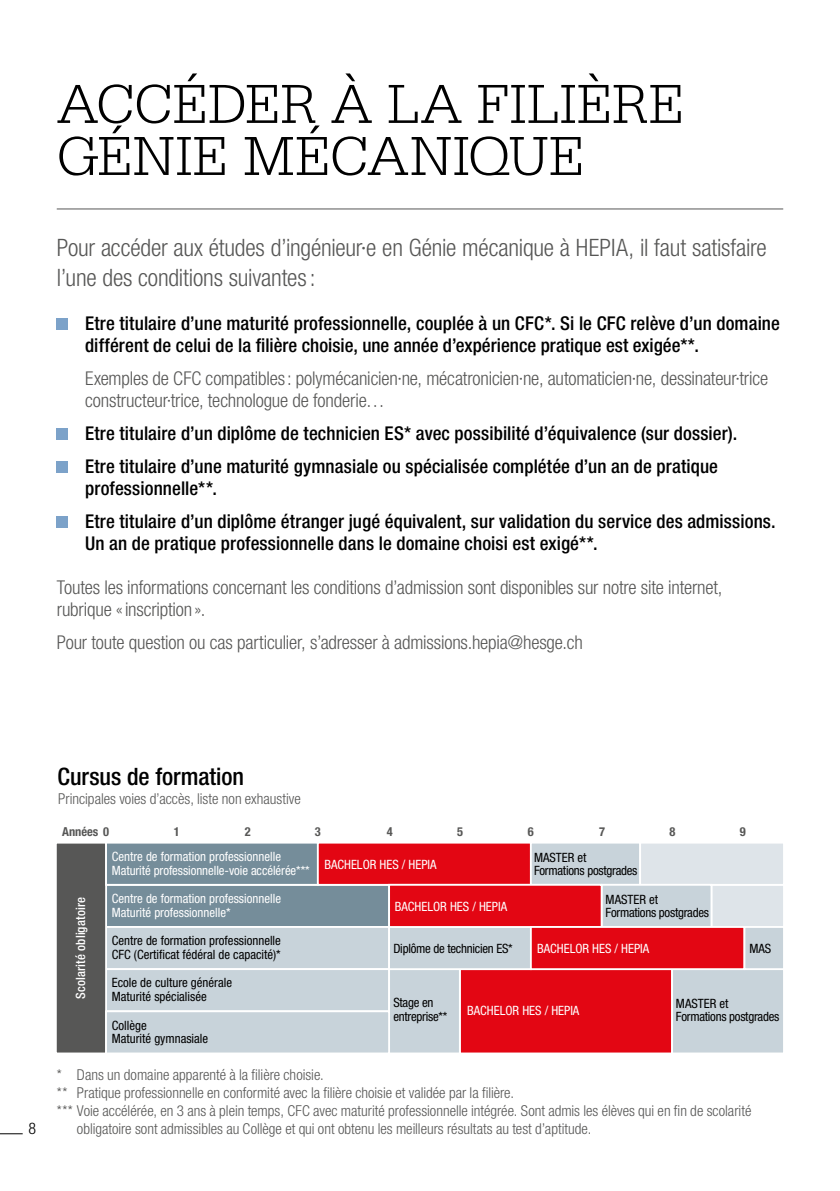
<style>
.page{position:relative;width:840px;height:1191px;background:#fff}
.page>*{position:absolute;margin:0;border:0;box-sizing:border-box;transform-origin:0 0}
.t1{font:300 58px/52px "Serifa";color:#000}
.t2{font:300 condensed 24px/30px "Helvetica Neue";letter-spacing:-.01em;color:#575756}
.t3{font:500 condensed 24px "Helvetica Neue";color:#000}
.t4{font:500 condensed 19px/33px "Helvetica Neue";letter-spacing:.005em;color:#000}
.t5{font:300 condensed 19px/22px "Helvetica Neue";letter-spacing:-.01em;color:#575756}
.t6{font:300 condensed 16px "Helvetica Neue";color:#000}
.t7{font:300 condensed 15px "Helvetica Neue";color:#575756}
.t8{font:condensed 12.8px/13.8px "Helvetica Neue";color:#fff}
.t9{font:condensed 12.8px/13.8px "Helvetica Neue";color:#000}
.t10{font:condensed 12.8px/12.8px "Helvetica Neue";letter-spacing:-.02em;color:#000}
.t11{font:500 condensed 12.8px "Helvetica Neue";letter-spacing:.015em;color:#fff}
.t12{font:700 condensed 12.4px "Helvetica Neue";color:#575756}
</style>
<div class="page">
<svg style="left:0;top:1133px;width:23px;height:1px"></svg>
<div style="left:57px;top:318px;width:11px;height:12px;background:#7ca2c9"></div>
<div style="left:57px;top:428px;width:11px;height:12px;background:#7ca2c9"></div>
<div style="left:57px;top:461px;width:11px;height:12px;background:#7ca2c9"></div>
<div style="left:57px;top:516px;width:11px;height:12px;background:#7ca2c9"></div>
<hr style="left:57px;top:209px;width:725px;height:1px;background:#575756">
<div style="left:711px;top:884px;width:72px;height:43px;background:#dee4e9"></div>
<div style="left:710px;top:884px;width:74px;height:44px;border:2px solid #fff"></div>
<div style="left:106px;top:884px;width:283px;height:43px;background:#758d9a"></div>
<div style="left:105px;top:884px;width:285px;height:44px;border:2px solid #fff"></div>
<div style="left:459px;top:969px;width:212px;height:84px;background:#e30613"></div>
<div style="left:458px;top:968px;width:214px;height:86px;border:2px solid #fff"></div>
<div style="left:671px;top:969px;width:112px;height:84px;background:#c8d3da"></div>
<div style="left:670px;top:968px;width:114px;height:86px;border:2px solid #fff"></div>
<div style="left:106px;top:927px;width:283px;height:42px;background:#c8d3da"></div>
<div style="left:105px;top:926px;width:285px;height:44px;border:2px solid #fff"></div>
<div style="left:106px;top:969px;width:283px;height:42px;background:#c8d3da"></div>
<div style="left:105px;top:968px;width:285px;height:44px;border:2px solid #fff"></div>
<div style="left:56px;top:842px;width:50px;height:211px;background:#575756"></div>
<div style="left:55px;top:841px;width:52px;height:213px;border:2px solid #fff"></div>
<div style="left:389px;top:969px;width:70px;height:84px;background:#c8d3da"></div>
<div style="left:388px;top:968px;width:72px;height:86px;border:2px solid #fff"></div>
<div style="left:389px;top:927px;width:141px;height:42px;background:#c8d3da"></div>
<div style="left:388px;top:926px;width:143px;height:44px;border:2px solid #fff"></div>
<div style="left:106px;top:1011px;width:283px;height:42px;background:#c8d3da"></div>
<div style="left:105px;top:1010px;width:285px;height:44px;border:2px solid #fff"></div>
<div style="left:106px;top:842px;width:212px;height:42px;background:#758d9a"></div>
<div style="left:105px;top:841px;width:213px;height:44px;border:2px solid #fff"></div>
<div style="left:318px;top:842px;width:212px;height:42px;background:#e30613"></div>
<div style="left:317px;top:841px;width:214px;height:44px;border:2px solid #fff"></div>
<div style="left:530px;top:842px;width:109px;height:42px;background:#c8d3da"></div>
<div style="left:529px;top:841px;width:111px;height:44px;border:2px solid #fff"></div>
<div style="left:639px;top:842px;width:144px;height:42px;background:#dee4e9"></div>
<div style="left:639px;top:841px;width:145px;height:44px;border:2px solid #fff"></div>
<div style="left:601px;top:884px;width:110px;height:43px;background:#c8d3da"></div>
<div style="left:600px;top:884px;width:112px;height:44px;border:2px solid #fff"></div>
<div style="left:389px;top:884px;width:212px;height:43px;background:#e30613"></div>
<div style="left:388px;top:884px;width:214px;height:44px;border:2px solid #fff"></div>
<div style="left:530px;top:927px;width:214px;height:42px;background:#e30613"></div>
<div style="left:529px;top:926px;width:216px;height:44px;border:2px solid #fff"></div>
<div style="left:744px;top:927px;width:39px;height:42px;background:#c8d3da"></div>
<div style="left:743px;top:926px;width:41px;height:44px;border:2px solid #fff"></div>
<h1 class="t1" style="left:57px;top:78px;width:629px">ACCÉDER À LA FILIÈRE<br>GÉNIE MÉCANIQUE</h1>
<p class="t2" style="left:57px;top:233px;width:711px">Pour accéder aux études d’ingénieur·e en Génie mécanique à HEPIA, il faut satisfaire l’une des conditions suivantes:</p>
<p class="t4" style="left:85px;top:312px;width:696px;line-height:22px">Etre titulaire d’une maturité professionnelle, couplée à un CFC*. Si le CFC relève d’un domaine différent de celui de la filière choisie, une année d’expérience pratique est exigée**.</p>
<p class="t5" style="left:85px;top:367px;width:684px">Exemples de CFC compatibles: polymécanicien·ne, mécatronicien·ne, automaticien·ne, dessinateur·trice constructeur·trice, technologue de fonderie…</p>
<p class="t4" style="left:85px;top:416px;width:653px">Etre titulaire d’un diplôme de technicien ES* avec possibilité d’équivalence (sur dossier).<br>Etre titulaire d’une maturité gymnasiale ou spécialisée complétée d’un an de pratique</p>
<p class="t4" style="left:85px;top:471px;width:691px">professionnelle**.<br>Etre titulaire d’un diplôme étranger jugé équivalent, sur validation du service des admissions.</p>
<p class="t4" style="left:85px;top:526px;width:514px">Un an de pratique professionnelle dans le domaine choisi est exigé**.</p>
<p class="t5" style="left:57px;top:576px;width:667px">Toutes les informations concernant les conditions d’admission sont disponibles sur notre site internet, rubrique «inscription».</p>
<p class="t5" style="left:57px;top:631px;width:527px">Pour toute question ou cas particulier, s’adresser à admissions.hepia@hesge.ch</p>
<p class="t6" style="left:28px;top:1119px;width:9px">8</p>
<p class="t3" style="left:58px;top:762px;width:188px">Cursus de formation</p>
<p class="t7" style="left:58px;top:789px;width:244px">Principales voies d’accès, liste non exhaustive</p>
<p class="t12" style="left:62px;top:824px;width:48px">Années 0</p>
<p class="t12" style="left:174px;top:824px;width:7px">1</p>
<p class="t12" style="left:244px;top:824px;width:7px">2</p>
<p class="t12" style="left:315px;top:824px;width:7px">3</p>
<p class="t12" style="left:386px;top:824px;width:7px">4</p>
<p class="t12" style="left:457px;top:824px;width:7px">5</p>
<p class="t12" style="left:527px;top:824px;width:7px">6</p>
<p class="t12" style="left:598px;top:824px;width:7px">7</p>
<p class="t12" style="left:669px;top:824px;width:7px">8</p>
<p class="t12" style="left:739px;top:824px;width:7px">9</p>
<p class="t11" style="left:73px;top:999px;width:104px;rotate:-90deg">Scolarité obligatoire</p>
<p class="t8" style="left:112px;top:849px;width:199px">Centre de formation professionnelle<br>Maturité professionnelle-voie accélérée***</p>
<p class="t8" style="left:112px;top:891px;width:171px">Centre de formation professionnelle<br>Maturité professionnelle*</p>
<p class="t9" style="left:112px;top:933px;width:170px">Centre de formation professionnelle<br>CFC (Certificat fédéral de capacité)*</p>
<p class="t9" style="left:112px;top:976px;width:122px">Ecole de culture générale<br>Maturité spécialisée</p>
<p class="t9" style="left:112px;top:1018px;width:98px">Collège<br>Maturité gymnasiale</p>
<p class="t8" style="left:324px;top:857px;width:114px">BACHELOR HES / HEPIA</p>
<p class="t10" style="left:534px;top:851px;width:105px">MASTER et<br>Formations postgrades</p>
<p class="t8" style="left:394px;top:899px;width:114px">BACHELOR HES / HEPIA</p>
<p class="t10" style="left:605px;top:892px;width:105px">MASTER et<br>Formations postgrades</p>
<p class="t10" style="left:393px;top:941px;width:121px">Diplôme de technicien ES*</p>
<p class="t8" style="left:536px;top:941px;width:114px">BACHELOR HES / HEPIA</p>
<p class="t9" style="left:749px;top:941px;width:23px">MAS</p>
<p class="t10" style="left:393px;top:995px;width:55px;line-height:13.8px">Stage en entreprise**</p>
<p class="t8" style="left:467px;top:1003px;width:114px">BACHELOR HES / HEPIA</p>
<p class="t10" style="left:675px;top:997px;width:105px">MASTER et<br>Formations postgrades</p>
<p class="t7" style="left:57px;top:1066px;width:268px">* Dans un domaine apparenté à la filière choisie.</p>
<p class="t7" style="left:57px;top:1084px;width:458px">** Pratique professionnelle en conformité avec la filière choisie et validée par la filière.</p>
<p class="t7" style="left:57px;top:1102px;width:695px">*** Voie accélérée, en 3 ans à plein temps, CFC avec maturité professionnelle intégrée. Sont admis les élèves qui en fin de scolarité</p>
<p class="t7" style="left:77px;top:1120px;width:515px">obligatoire sont admissibles au Collège et qui ont obtenu les meilleurs résultats au test d’aptitude.</p>
</div>
